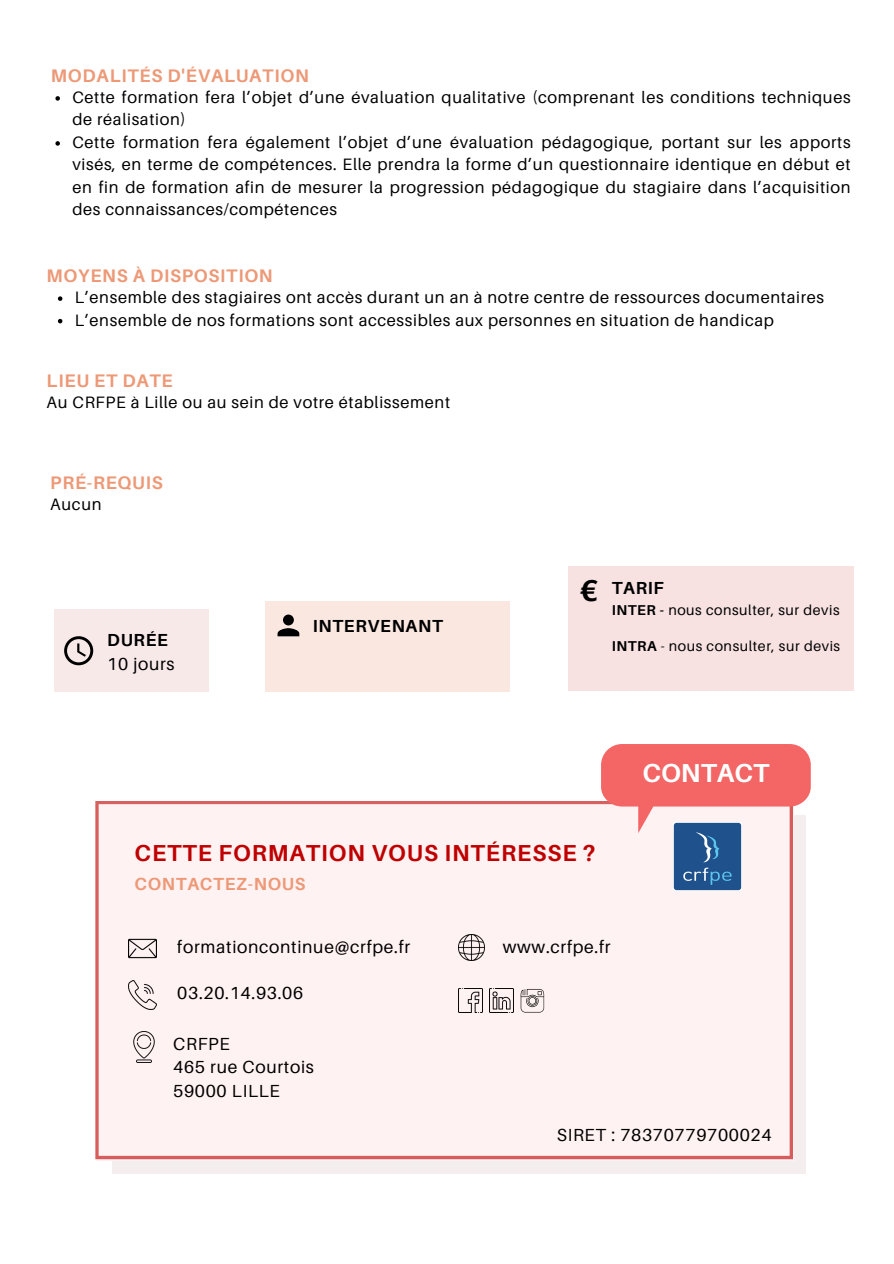
<style>
.page{position:relative;width:894px;height:1264px;background:#fff}
.page>*{position:absolute;margin:0;border:0;box-sizing:border-box;transform-origin:0 0}
.t1{font:700 30px "Aileron";color:#000}
.t2{font:700 25.95px "Aileron";color:#fff}
.t3{font:700 23.1px "Aileron";letter-spacing:.04em;color:#c00000}
.t4{font:700 18.15px "Aileron";letter-spacing:.04em;color:#ed9977}
.t5{font:17.55px/23.5px "Aileron";letter-spacing:.04em;color:#000}
.t6{font:700 17.55px "Aileron";letter-spacing:.04em;color:#ed9977}
.t7{font:700 17.4px "Aileron";letter-spacing:.04em;color:#000}
.t8{font:17.4px "Aileron";letter-spacing:.04em;color:#000}
.t9{font:16.5px/22.5px "Aileron";letter-spacing:.04em;color:#000}
.t10{font:14.25px "Aileron";letter-spacing:.04em;color:#000}
.s1{font-weight:700}
</style>
<div class="page">
<div style="left:54px;top:609px;width:155px;height:82px;background:#f8e9e9"></div>
<svg style="left:64px;top:636px;width:29px;height:29px"></svg>
<div style="left:265px;top:601px;width:244px;height:90px;background:#fae7e0"></div>
<svg style="left:277px;top:614px;width:22px;height:22px"></svg>
<div style="left:568px;top:566px;width:285px;height:125px;background:#f7e1e1"></div>
<svg style="left:112px;top:815px;width:693px;height:359px;background:#f5e9e9"></svg>
<div style="left:95px;top:801px;width:697px;height:358px;background:#fff2f2"></div>
<svg style="left:601px;top:744px;width:209px;height:89px"></svg>
<img style="left:673px;top:822px;width:67px;height:68px">
<img style="left:458px;top:988px;width:24px;height:24px">
<img style="left:490px;top:988px;width:23px;height:24px">
<img style="left:128px;top:934px;width:28px;height:28px">
<img style="left:128px;top:980px;width:28px;height:29px">
<img style="left:458px;top:935px;width:26px;height:25px">
<img style="left:128px;top:1031px;width:32px;height:31px">
<svg style="left:520px;top:988px;width:24px;height:24px"></svg>
<svg style="left:55px;top:96px;width:5px;height:5px"></svg>
<svg style="left:55px;top:141px;width:5px;height:5px"></svg>
<svg style="left:58px;top:296px;width:4px;height:5px"></svg>
<svg style="left:58px;top:319px;width:4px;height:4px"></svg>
<p class="t4" style="left:51px;top:64px;width:259px">MODALITÉS D'ÉVALUATION</p>
<p class="t9" style="left:72px;top:86px;width:779px">Cette formation fera l’objet d’une évaluation qualitative (comprenant les conditions techniques de réalisation)<br>Cette formation fera également l’objet d’une évaluation pédagogique, portant sur les apports visés, en terme de compétences. Elle prendra la forme d’un questionnaire identique en début et en fin de formation afin de mesurer la progression pédagogique du stagiaire dans l’acquisition des connaissances/compétences</p>
<p class="t4" style="left:47px;top:264px;width:227px">MOYENS À DISPOSITION</p>
<p class="t9" style="left:75px;top:286px;width:750px">L’ensemble des stagiaires ont accès durant un an à notre centre de ressources documentaires<br>L’ensemble de nos formations sont accessibles aux personnes en situation de handicap</p>
<p class="t4" style="left:47px;top:369px;width:127px">LIEU ET DATE</p>
<p class="t9" style="left:47px;top:391px;width:405px">Au CRFPE à Lille ou au sein de votre établissement</p>
<p class="t4" style="left:50px;top:471px;width:114px">PRÉ-REQUIS</p>
<p class="t9" style="left:50px;top:493px;width:53px">Aucun</p>
<p class="t7" style="left:107px;top:629px;width:62px">DURÉE</p>
<p class="t8" style="left:107px;top:653px;width:69px">10 jours</p>
<h3 class="t7" style="left:312px;top:614px;width:132px">INTERVENANT</h3>
<p class="t1" style="left:579px;top:572px;width:20px">€</p>
<p class="t7" style="left:611px;top:577px;width:54px">TARIF</p>
<p class="t10" style="left:611px;top:601px;width:229px"><span class="s1">INTER -</span> nous consulter, sur devis</p>
<p class="t10" style="left:611px;top:637px;width:230px"><span class="s1">INTRA</span> - nous consulter, sur devis</p>
<p class="t3" style="left:134px;top:838px;width:462px">CETTE FORMATION VOUS INTÉRESSE ?</p>
<h5 class="t6" style="left:134px;top:873px;width:172px">CONTACTEZ-NOUS</h5>
<p class="t2" style="left:642px;top:756px;width:128px">CONTACT</p>
<p class="t5" style="left:177px;top:934px;width:234px">formationcontinue@crfpe.fr</p>
<p class="t5" style="left:177px;top:980px;width:127px">03.20.14.93.06</p>
<p class="t5" style="left:173px;top:1031px;width:142px">CRFPE<br>465 rue Courtois<br>59000 LILLE</p>
<p class="t5" style="left:502px;top:934px;width:109px">www.crfpe.fr</p>
<p class="t5" style="left:556px;top:1122px;width:216px">SIRET : 78370779700024</p>
</div>
